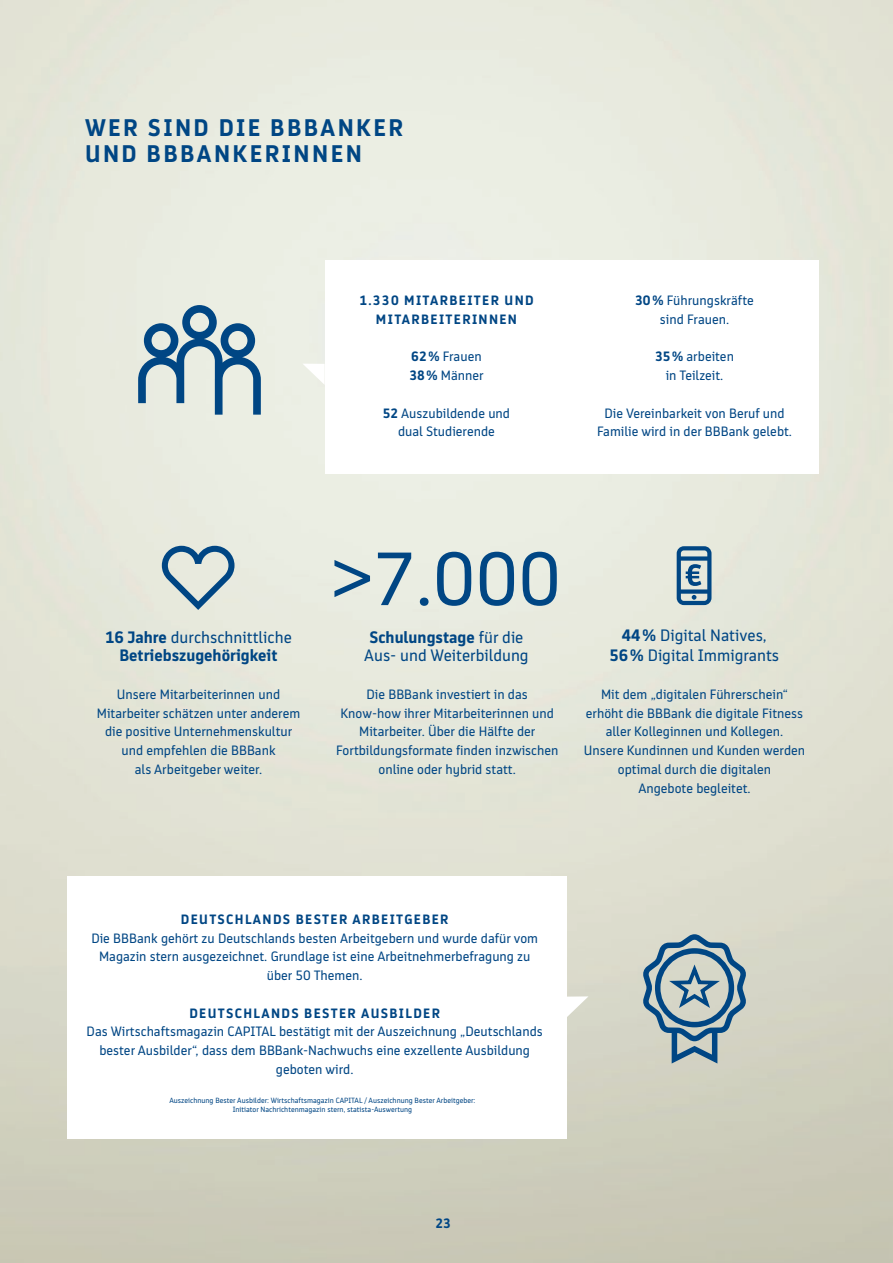
<style>
.page{position:relative;width:893px;height:1263px;background:#fff}
.page>*{position:absolute;margin:0;border:0;box-sizing:border-box;transform-origin:0 0}
.Fakten__Zahlen{font:75px "BB Bank Type";color:#004684}
.H5_Bold_Blau_16pt{font:700 24px/25.8px "BB Bank Type";letter-spacing:.1em;color:#004684}
.Fakten__Infoseiten{font:700 16.5px/18.8px "BB Bank Type";color:#004684;text-align:center}
.Fakten__Infoseiten-2{font:16.5px/19.8px "BB Bank Type";color:#004684;text-align:center}
.Text__Infoseiten{font:13.5px/18.8px "BB Bank Type";color:#004684;text-align:center}
.Hedaline_2__Infoseit{font:700 13.5px/18.8px "BB Bank Type";letter-spacing:.1em;color:#004684;text-align:center}
.Fußnote{font:7.5px/9px "BB Bank Type";color:#004684;text-align:center}
.s1{font-weight:700}
.s2{font-weight:400}
</style>
<div class="page">
<svg style="left:162px;top:546px;width:73px;height:64px;background:#abbec6"></svg>
<svg style="left:677px;top:546px;width:34px;height:59px;background:#6c92ad"></svg>
<svg style="left:641px;top:932px;width:107px;height:133px;background:#97acb3"></svg>
<svg style="left:138px;top:305px;width:123px;height:110px;background:#9fb7c4"></svg>
<svg style="left:567px;top:996px;width:21px;height:22px"></svg>
<svg style="left:302px;top:364px;width:23px;height:21px"></svg>
<p class="H5_Bold_Blau_16pt" style="left:85px;top:115px;width:320px">WER SIND DIE BBBANKER<br>UND BBBANKERINNEN</p>
<p class="Hedaline_2__Infoseit" style="left:359px;top:291px;width:176px">1.330 MITARBEITER UND<br>MITARBEITERINNEN</p>
<p class="Text__Infoseiten" style="left:411px;top:347px;width:72px"><span class="s1">62%</span> Frauen</p>
<p class="Text__Infoseiten" style="left:409px;top:366px;width:76px"><span class="s1">38%</span> Männer</p>
<p class="Text__Infoseiten" style="left:383px;top:403px;width:129px"><span class="s1">52</span> Auszubildende und dual Studierende</p>
<p class="Text__Infoseiten" style="left:635px;top:291px;width:120px"><span class="s1">30%</span> Führungskräfte sind Frauen.</p>
<p class="Text__Infoseiten" style="left:655px;top:347px;width:80px"><span class="s1">35%</span> arbeiten in Teilzeit.</p>
<p class="Text__Infoseiten" style="left:597px;top:403px;width:197px">Die Vereinbarkeit von Beruf und<br>Familie wird in der BBBank gelebt.</p>
<p class="Fakten__Infoseiten" style="left:105px;top:627px;width:188px">16 Jahre <span class="s2">durchschnittliche<br></span>Betriebszugehörigkeit</p>
<p class="Text__Infoseiten" style="left:97px;top:685px;width:205px">Unsere Mitarbeiterinnen und<br>Mitarbeiter schätzen unter anderem die positive Unternehmenskultur und empfehlen die BBBank<br>als Arbeitgeber weiter.</p>
<p class="Fakten__Zahlen" style="left:329px;top:537px;width:233px">&gt;7.000</p>
<p class="Fakten__Infoseiten" style="left:369px;top:627px;width:156px">Schulungstage <span class="s2">für die</span></p>
<p class="Fakten__Infoseiten-2" style="left:364px;top:646px;width:166px">Aus- und Weiterbildung</p>
<p class="Text__Infoseiten" style="left:336px;top:685px;width:224px">Die BBBank investiert in das Know-how ihrer Mitarbeiterinnen und Mitarbeiter. Über die Hälfte der Fortbildungsformate finden inzwischen online oder hybrid statt.</p>
<p class="Fakten__Infoseiten-2" style="left:609px;top:625px;width:171px"><span class="s1">44%</span> Digital Natives,<br><span class="s1">56%</span> Digital Immigrants</p>
<p class="Text__Infoseiten" style="left:584px;top:685px;width:223px">Mit dem „digitalen Führerschein“ erhöht die BBBank die digitale Fitness aller Kolleginnen und Kollegen.<br>Unsere Kundinnen und Kunden werden optimal durch die digitalen<br>Angebote begleitet.</p>
<p class="Hedaline_2__Infoseit" style="left:181px;top:910px;width:269px">DEUTSCHLANDS BESTER ARBEITGEBER</p>
<p class="Text__Infoseiten" style="left:91px;top:928px;width:448px">Die BBBank gehört zu Deutschlands besten Arbeitgebern und wurde dafür vom<br>Magazin stern ausgezeichnet. Grundlage ist eine Arbeitnehmerbefragung zu über 50 Themen.</p>
<p class="Hedaline_2__Infoseit" style="left:189px;top:1003px;width:252px">DEUTSCHLANDS BESTER AUSBILDER</p>
<p class="Text__Infoseiten" style="left:87px;top:1022px;width:458px">Das Wirtschaftsmagazin CAPITAL bestätigt mit der Auszeichnung „Deutschlands bester Ausbilder“, dass dem BBBank-Nachwuchs eine exzellente Ausbildung geboten wird.</p>
<p class="Fußnote" style="left:169px;top:1096px;width:308px">Auszeichnung Bester Ausbilder: Wirtschaftsmagazin CAPITAL / Auszeichnung Bester Arbeitgeber:<br>Initiator Nachrichtenmagazin stern, statista-Auswertung</p>
<p class="Hedaline_2__Infoseit" style="left:435px;top:1213px;width:17px">23</p>
</div>
